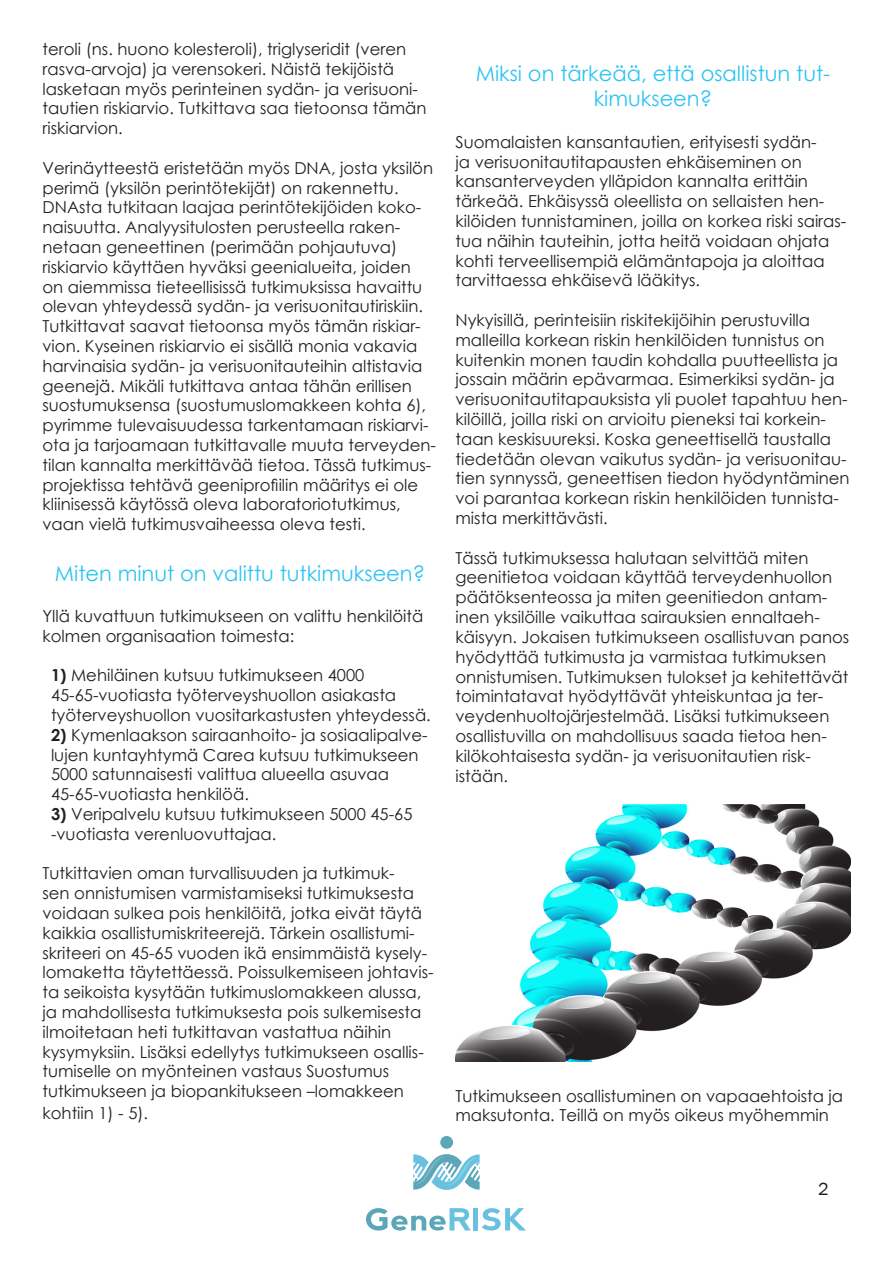
<style>
.page{position:relative;width:893px;height:1263px;background:#fff}
.page>*{position:absolute;margin:0;border:0;box-sizing:border-box;transform-origin:0 0}
.t1{font:21px/25.2px "Century Gothic";color:#2bc4f3;text-align:center}
.t2{font:18px "Franklin Gothic";color:#231f20}
.t3{font:16.5px/19.8px "Century Gothic";color:#231f20}
.s1{font-weight:700}
</style>
<div class="page">
<img style="left:455px;top:805px;width:395px;height:257px">
<svg style="left:366px;top:1208px;width:105px;height:22px"></svg>
<div style="left:473px;top:1208px;width:5px;height:22px;background:#6ac1df"></div>
<svg style="left:482px;top:1208px;width:44px;height:22px"></svg>
<div style="left:440px;top:1136px;width:13px;height:13px;background:#5ba6b9;border-radius:50%"></div>
<svg style="left:413px;top:1154px;width:67px;height:36px"></svg>
<p class="t3" style="left:43px;top:39px;width:386px">teroli (ns. huono kolesteroli), triglyseridit (veren rasva-arvoja) ja verensokeri. Näistä tekijöistä lasketaan myös perinteinen sydän- ja verisuoni&shy;tautien riskiarvio. Tutkittava saa tietoonsa tämän riskiarvion.</p>
<p class="t3" style="left:43px;top:158px;width:395px">Verinäytteestä eristetään myös DNA, josta yksilön perimä (yksilön perintötekijät) on rakennettu.<br>DNAsta tutkitaan laajaa perintötekijöiden koko&shy;naisuutta. Analyysitulosten perusteella raken&shy;netaan geneettinen (perimään pohjautuva) riskiarvio käyttäen hyväksi geenialueita, joiden on aiemmissa tieteellisissä tutkimuksissa havaittu olevan yhteydessä sydän- ja verisuonitautiriskiin.<br>Tutkittavat saavat tietoonsa myös tämän riskiar&shy;vion. Kyseinen riskiarvio ei sisällä monia vakavia harvinaisia sydän- ja verisuonitauteihin altistavia geenejä. Mikäli tutkittava antaa tähän erillisen suostumuksensa (suostumuslomakkeen kohta 6), pyrimme tulevaisuudessa tarkentamaan riskiarvi&shy;ota ja tarjoamaan tutkittavalle muuta terveyden&shy;tilan kannalta merkittävää tietoa. Tässä tutkimus&shy;projektissa tehtävä geeniprofiilin määritys ei ole kliinisessä käytössä oleva laboratoriotutkimus, vaan vielä tutkimusvaiheessa oleva testi.</p>
<p class="t1" style="left:55px;top:560px;width:372px">Miten minut on valittu tutkimukseen?</p>
<p class="t3" style="left:43px;top:606px;width:382px">Yllä kuvattuun tutkimukseen on valittu henkilöitä kolmen organisaation toimesta:</p>
<p class="t3" style="left:51px;top:665px;width:381px"><span class="s1">1)</span> Mehiläinen kutsuu tutkimukseen 4000<br>45-65-vuotiasta työterveyshuollon asiakasta työterveyshuollon vuositarkastusten yhteydessä.</p>
<p class="t3" style="left:51px;top:725px;width:378px"><span class="s1">2)</span> Kymenlaakson sairaanhoito- ja sosiaalipalve&shy;lujen kuntayhtymä Carea kutsuu tutkimukseen 5000 satunnaisesti valittua alueella asuvaa 45-65-vuotiasta henkilöä.</p>
<p class="t3" style="left:51px;top:804px;width:363px"><span class="s1">3)</span> Veripalvelu kutsuu tutkimukseen 5000 45-65 -vuotiasta verenluovuttajaa.</p>
<p class="t3" style="left:43px;top:863px;width:392px">Tutkittavien oman turvallisuuden ja tutkimuk-<br>sen onnistumisen varmistamiseksi tutkimuksesta voidaan sulkea pois henkilöitä, jotka eivät täytä kaikkia osallistumiskriteerejä. Tärkein osallistumi&shy;skriteeri on 45-65 vuoden ikä ensimmäistä kysely&shy;lomaketta täytettäessä. Poissulkemiseen johtavis&shy;ta seikoista kysytään tutkimuslomakkeen alussa, ja mahdollisesta tutkimuksesta pois sulkemisesta ilmoitetaan heti tutkittavan vastattua näihin kysymyksiin. Lisäksi edellytys tutkimukseen osallis&shy;tumiselle on myönteinen vastaus Suostumus tutkimukseen ja biopankitukseen –lomakkeen</p>
<p class="t3" style="left:43px;top:1103px;width:107px">kohtiin 1) - 5).</p>
<p class="t1" style="left:476px;top:61px;width:356px">Miksi on tärkeää, että osallistun tut&shy;kimukseen?</p>
<p class="t3" style="left:455px;top:132px;width:392px">Suomalaisten kansantautien, erityisesti sydän-<br>ja verisuonitautitapausten ehkäiseminen on kansanterveyden ylläpidon kannalta erittäin tärkeää. Ehkäisyssä oleellista on sellaisten hen&shy;kilöiden tunnistaminen, joilla on korkea riski sairas&shy;tua näihin tauteihin, jotta heitä voidaan ohjata kohti terveellisempiä elämäntapoja ja aloittaa tarvittaessa ehkäisevä lääkitys.</p>
<p class="t3" style="left:455px;top:310px;width:396px">Nykyisillä, perinteisiin riskitekijöihin perustuvilla malleilla korkean riskin henkilöiden tunnistus on kuitenkin monen taudin kohdalla puutteellista ja jossain määrin epävarmaa. Esimerkiksi sydän- ja verisuonitautitapauksista yli puolet tapahtuu hen&shy;kilöillä, joilla riski on arvioitu pieneksi tai korkein&shy;taan keskisuureksi. Koska geneettisellä taustalla tiedetään olevan vaikutus sydän- ja verisuonitau&shy;tien synnyssä, geneettisen tiedon hyödyntäminen voi parantaa korkean riskin henkilöiden tunnista&shy;mista merkittävästi.</p>
<p class="t3" style="left:455px;top:548px;width:395px">Tässä tutkimuksessa halutaan selvittää miten geenitietoa voidaan käyttää terveydenhuollon päätöksenteossa ja miten geenitiedon antam&shy;inen yksilöille vaikuttaa sairauksien ennaltaeh&shy;käisyyn. Jokaisen tutkimukseen osallistuvan panos hyödyttää tutkimusta ja varmistaa tutkimuksen onnistumisen. Tutkimuksen tulokset ja kehitettävät toimintatavat hyödyttävät yhteiskuntaa ja ter&shy;veydenhuoltojärjestelmää. Lisäksi tutkimukseen osallistuvilla on mahdollisuus saada tietoa hen&shy;kilökohtaisesta sydän- ja verisuonitautien risk&shy;istään.</p>
<p class="t3" style="left:455px;top:1085px;width:389px">Tutkimukseen osallistuminen on vapaaehtoista ja maksutonta. Teillä on myös oikeus myöhemmin</p>
<p class="t2" style="left:818px;top:1177px;width:12px">2</p>
</div>
